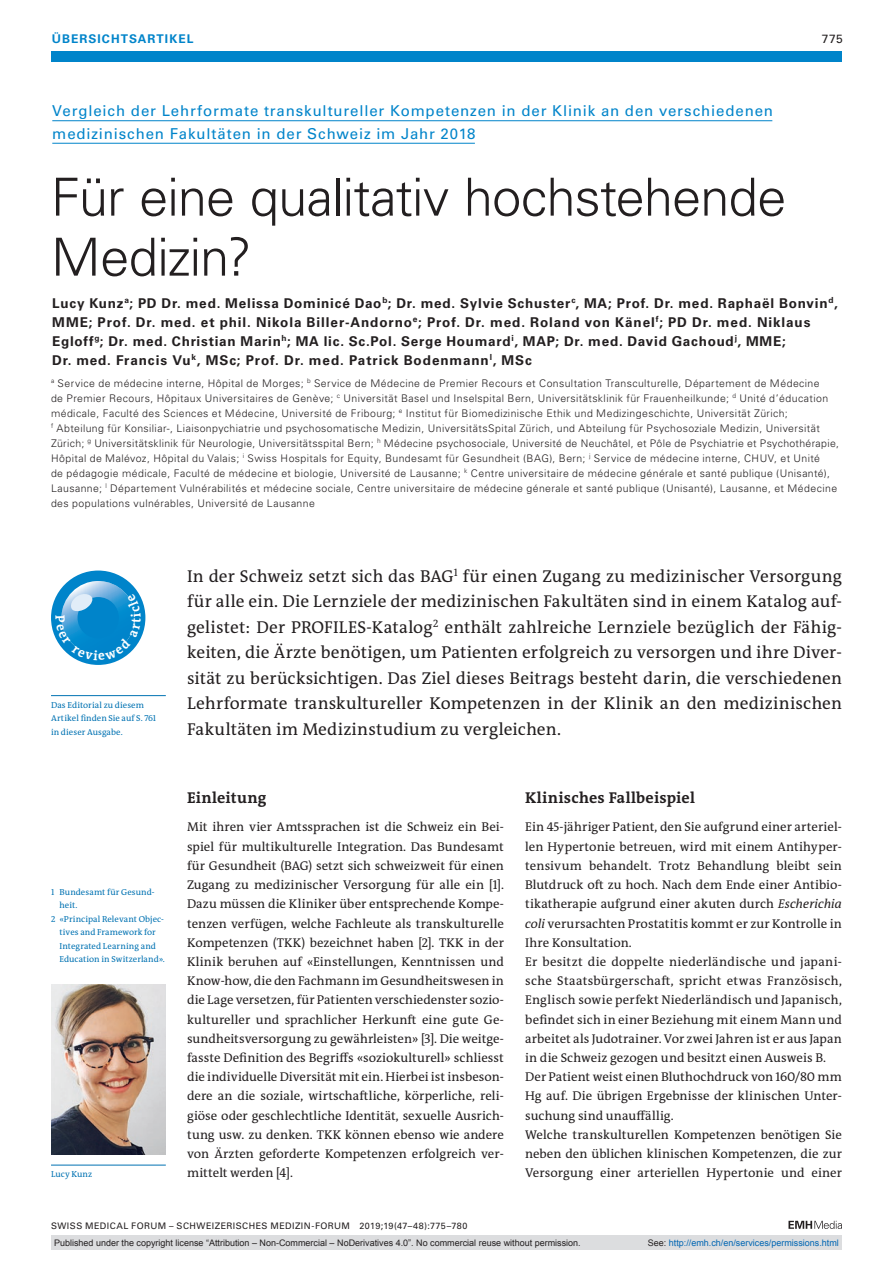
<style>
.page{position:relative;width:893px;height:1263px;background:#fff}
.page>*{position:absolute;margin:0;border:0;box-sizing:border-box;transform-origin:0 0}
.t1{font:300 52.5px/60px "Univers LT Std";letter-spacing:-.02em;color:#231f20}
.t2{font:17.25px/25.5px "The Antiqua B W5 Plain";letter-spacing:.01em;color:#231f20;text-align:justify}
.t3{font:700 15.75px "The Antiqua B W7";letter-spacing:.015em;color:#231f20}
.t4{font:15px/22.5px "Univers LT Std";letter-spacing:.055em;color:#0084ca}
.t5{font:700 13.5px/19.2px "Univers LT Std";letter-spacing:.06em;color:#231f20}
.t6{font:12.75px/19.2px "The Antiqua B W5 Plain";letter-spacing:.005em;color:#231f20;text-align:justify}
.t7{font:700 12px "Univers LT Std";letter-spacing:.085em;color:#0084ca}
.t8{font:12px "Univers LT Std";color:#231f20}
.t9{font:300 10.5px/15px "Univers LT Std";letter-spacing:.035em;color:#231f20}
.t10{font:9px "Arial";color:#231f20}
.t11{font:9px "Univers LT Std";letter-spacing:.05em;color:#231f20}
.t12{font:9px "Arial";color:#0166b3}
.t13{font:8.7px/13.5px "The Antiqua B W5 Plain";letter-spacing:.01em;color:#0072b2}
.s1{font-style:italic}
.s2{color:#231f20}
</style>
<div class="page">
<svg style="left:788px;top:1221px;width:54px;height:8px"></svg>
<div style="left:51px;top:51px;width:791px;height:11px;background:#0084ca"></div>
<hr style="left:52px;top:120px;width:720px;height:1px;background:#0084ca">
<hr style="left:52px;top:143px;width:423px;height:1px;background:#0084ca">
<hr style="left:51px;top:1165px;width:115px;height:1px;background:#0072b2">
<img style="left:51px;top:984px;width:115px;height:170px">
<hr style="left:51px;top:695px;width:115px;height:1px;background:#0072b2">
<div style="left:51px;top:1235px;width:791px;height:15px;background:#dcdddf"></div>
<svg style="left:51px;top:570px;width:94px;height:95px"></svg>
<p class="t7" style="left:52px;top:31px;width:143px">ÜBERSICHTSARTIKEL</p>
<p class="t8" style="left:822px;top:31px;width:23px">775</p>
<p class="t4" style="left:52px;top:100px;width:722px">Vergleich der Lehrformate transkultureller Kompetenzen in der Klinik an den verschiedenen medizinischen Fakultäten in der Schweiz im Jahr 2018</p>
<h1 class="t1" style="left:51px;top:167px;width:737px">Für eine qualitativ hochstehende<br>Medizin?</h1>
<p class="t5" style="left:52px;top:293px;width:787px">Lucy Kunz<sup>a</sup>; PD Dr. med. Melissa Dominicé Dao<sup>b</sup>; Dr. med. Sylvie Schuster<sup>c</sup>, MA; Prof. Dr. med. Raphaël Bonvin<sup>d</sup>, MME; Prof. Dr. med. et phil. Nikola Biller-Andorno<sup>e</sup>; Prof. Dr. med. Roland von Känel<sup>f</sup>; PD Dr. med. Niklaus Egloff<sup>g</sup>; Dr. med. Christian Marin<sup>h</sup>; MA lic. Sc.Pol. Serge Houmard<sup>i</sup>, MAP; Dr. med. David Gachoud<sup>j</sup>, MME;<br>Dr. med. Francis Vu<sup>k</sup>, MSc; Prof. Dr. med. Patrick Bodenmann<sup>l</sup>, MSc</p>
<p class="t9" style="left:51px;top:375px;width:789px"><sup>a</sup> Service de médecine interne, Hôpital de Morges; <sup>b</sup> Service de Médecine de Premier Recours et Consultation Transculturelle, Département de Médecine<br>de Premier Recours, Hôpitaux Universitaires de Genève; <sup>c</sup> Universität Basel und Inselspital Bern, Universitätsklinik für Frauenheilkunde; <sup>d</sup> Unité d’éducation médicale, Faculté des Sciences et Médecine, Université de Fribourg; <sup>e</sup> Institut für Biomedizinische Ethik und Medizingeschichte, Universität Zürich;<br><sup>f</sup> Abteilung für Konsiliar-, Liaisonpychiatrie und psychosomatische Medizin, UniversitätsSpital Zürich, und Abteilung für Psychosoziale Medizin, Universität Zürich; <sup>g</sup> Universitätsklinik für Neurologie, Universitätsspital Bern; <sup>h</sup> Médecine psychosociale, Université de Neuchâtel, et Pôle de Psychiatrie et Psychothérapie, Hôpital de Malévoz, Hôpital du Valais; <sup>i</sup> Swiss Hospitals for Equity, Bundesamt für Gesundheit (BAG), Bern; <sup>j</sup> Service de médecine interne, CHUV, et Unité<br>de pédagogie médicale, Faculté de médecine et biologie, Université de Lausanne; <sup>k</sup> Centre universitaire de médecine générale et santé publique (Unisanté), Lausanne; <sup>l</sup> Département Vulnérabilités et médecine sociale, Centre universitaire de médecine génerale et santé publique (Unisanté), Lausanne, et Médecine des populations vulnérables, Université de Lausanne</p>
<p class="t13" style="left:51px;top:698px;width:107px">Das Editorial zu diesem<br>Artikel finden Sie auf S. 761 in dieser Ausgabe.</p>
<p class="t2" style="left:187px;top:563px;width:656px">In der Schweiz setzt sich das BAG<sup>1</sup> für einen Zugang zu medizinischer Versorgung für alle ein. Die Lernziele der medizinischen Fakultäten sind in einem Katalog auf&shy;gelistet: Der PROFILES-Katalog<sup>2</sup> enthält zahlreiche Lernziele bezüglich der Fähig&shy;keiten, die Ärzte benötigen, um Patienten erfolgreich zu versorgen und ihre Diver&shy;sität zu berücksichtigen. Das Ziel dieses Beitrags besteht darin, die verschiedenen Lehrformate transkultureller Kompetenzen in der Klinik an den medizinischen Fakultäten im Medizinstudium zu vergleichen.</p>
<p class="t3" style="left:187px;top:787px;width:81px">Einleitung</p>
<p class="t6" style="left:187px;top:818px;width:318px">Mit ihren vier Amtssprachen ist die Schweiz ein Bei&shy;spiel für multikulturelle Integration. Das Bundesamt für Gesundheit (BAG) setzt sich schweizweit für einen Zugang zu medizinischer Versorgung für alle ein [1].<br>Dazu müssen die Kliniker über entsprechende Kompe&shy;tenzen verfügen, welche Fachleute als transkulturelle Kompetenzen (TKK) bezeichnet haben [2]. TKK in der Klinik beruhen auf «Einstellungen, Kenntnissen und Know-how, die den Fachmann im Gesundheitswesen in die Lage versetzen, für Patienten verschiedenster sozio&shy;kultureller und sprachlicher Herkunft eine gute Ge&shy;sundheitsversorgung zu gewährleisten» [3]. Die weitge&shy;fasste Definition des Begriffs «soziokulturell» schliesst die individuelle Diversität mit ein. Hierbei ist insbeson&shy;dere an die soziale, wirtschaftliche, körperliche, reli&shy;giöse oder geschlechtliche Identität, sexuelle Ausrich&shy;tung usw. zu denken. TKK können ebenso wie andere von Ärzten geforderte Kompetenzen erfolgreich ver&shy;mittelt werden [4].</p>
<p class="t3" style="left:525px;top:787px;width:171px">Klinisches Fallbeispiel</p>
<p class="t6" style="left:525px;top:818px;width:318px;text-align:left">Ein 45-jähriger Patient, den Sie aufgrund einer arteriel&shy;len Hypertonie betreuen, wird mit einem Antihyper&shy;tensivum behandelt. Trotz Behandlung bleibt sein Blutdruck oft zu hoch. Nach dem Ende einer Antibio&shy;tikatherapie aufgrund einer akuten durch <span class="s1">Escherichia coli</span> verursachten Prostatitis kommt er zur Kontrolle in Ihre Konsultation.<br>Er besitzt die doppelte niederländische und japani&shy;sche Staatsbürgerschaft, spricht etwas Französisch, Englisch sowie perfekt Niederländisch und Japanisch, befindet sich in einer Beziehung mit einem Mann und arbeitet als Judotrainer. Vor zwei Jahren ist er aus Japan in die Schweiz gezogen und besitzt einen Ausweis B.<br>Der Patient weist einen Bluthochdruck von 160/80 mm Hg auf. Die übrigen Ergebnisse der klinischen Unter&shy;suchung sind unauffällig.<br>Welche transkulturellen Kompetenzen benötigen Sie neben den üblichen klinischen Kompetenzen, die zur</p>
<p class="t13" style="left:51px;top:885px;width:105px">1 Bundesamt für Gesund-</p>
<p class="t13" style="left:60px;top:898px;width:19px">heit.</p>
<p class="t13" style="left:51px;top:912px;width:115px">2 «Principal Relevant Objec-</p>
<p class="t13" style="left:60px;top:925px;width:98px">tives and Framework for</p>
<p class="t13" style="left:60px;top:939px;width:98px">Integrated Learning and</p>
<p class="t13" style="left:60px;top:952px;width:107px">Education in Switzerland».</p>
<p class="t13" style="left:51px;top:1168px;width:43px">Lucy Kunz</p>
<p class="t6" style="left:525px;top:1163px;width:318px">Versorgung einer arteriellen Hypertonie und einer</p>
<p class="t11" style="left:51px;top:1220px;width:418px">SWISS MEDICAL FORUM – SCHWEIZERISCHES MEDIZIN-FORUM 2019;19(47–48):775–780</p>
<p class="t10" style="left:54px;top:1237px;width:528px">Published under the copyright license “Attribution – Non-Commercial – NoDerivatives 4.0”. No commercial reuse without permission.</p>
<p class="t12" style="left:648px;top:1237px;width:193px"><span class="s2">See:</span> http://emh.ch/en/services/permissions.html</p>
</div>
